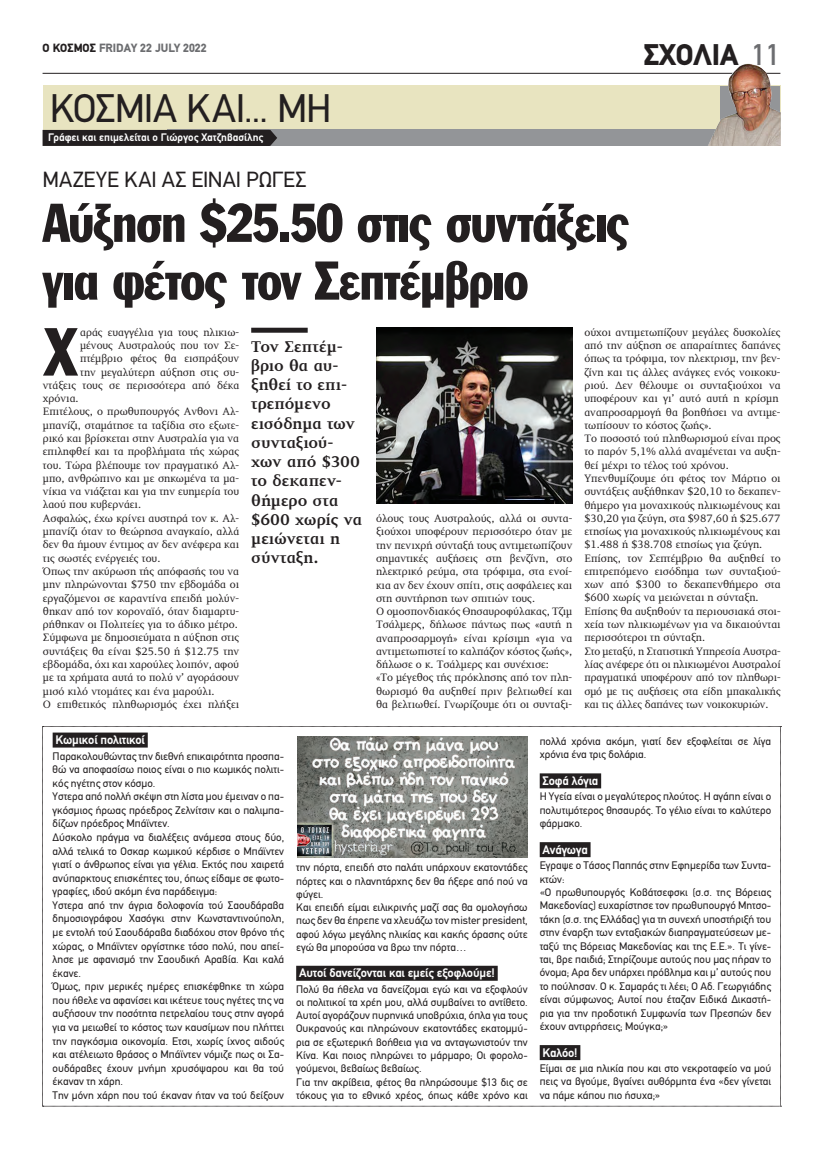
<style>
.page{position:relative;width:823px;height:1149px;background:#fff}
.page>*{position:absolute;margin:0;border:0;box-sizing:border-box;transform-origin:0 0}
.t1{font:66.6px "Franklin Gothic Greek Cond";color:#231f20}
.t2{font:53.5px/57.7px "Franklin Gothic Greek Cond";letter-spacing:-.02em;color:#231f20}
.t3{font:40px "PF Din Text";letter-spacing:-.02em;color:#231f20}
.t4{font:900 30px "PF Din Text";color:#231f20}
.t5{font:22px "PF Din Text";letter-spacing:.005em;color:#231f20}
.t6{font:700 16px/19.2px "PF Diplomat";letter-spacing:-.005em;color:#231f20}
.t7{font:700 12.5px "PF Din Text";letter-spacing:-.01em;color:#fff}
.t8{font:900 12px "PF Din Text";color:#6c6d70}
.t9{font:11px/13.6px "PF Din Text";color:#231f20}
.t10{font:11px/13.3px "PF Diplomat";color:#231f20}
.t11{font:700 11px "PF Din Text";letter-spacing:.005em;color:#fff}
.s1{color:#231f20}
.s2{font-weight:500;color:#6c6d70}
</style>
<div class="page">
<hr style="left:43px;top:73px;width:737px;height:1px;background:#231f20">
<svg style="left:42px;top:726px;width:739px;height:380px"></svg>
<div style="left:53px;top:732px;width:95px;height:15px;background:#231f20"></div>
<div style="left:296px;top:965px;width:201px;height:15px;background:#231f20"></div>
<div style="left:539px;top:773px;width:61px;height:15px;background:#231f20"></div>
<div style="left:539px;top:841px;width:51px;height:15px;background:#231f20"></div>
<div style="left:539px;top:1044px;width:41px;height:15px;background:#231f20"></div>
<div style="left:43px;top:86px;width:737px;height:60px;background:#e8e4c0"></div>
<div style="left:167px;top:130px;width:561px;height:16px;background:#939598"></div>
<svg style="left:269px;top:130px;width:8px;height:16px"></svg>
<div style="left:43px;top:130px;width:226px;height:16px;background:#231f20"></div>
<img style="left:674px;top:63px;width:106px;height:83px">
<div style="left:251px;top:327px;width:56px;height:5px;background:#231f20"></div>
<img style="left:297px;top:736px;width:230px;height:121px">
<img style="left:376px;top:327px;width:196px;height:176px">
<p class="t8" style="left:43px;top:40px;width:165px"><span class="s1">Ο ΚΟΣΜΟΣ</span> FRIDAY 22 JULY 2022</p>
<h3 class="t3" style="left:50px;top:85px;width:283px">ΚΟΣΜΙΑ ΚΑΙ... ΜΗ</h3>
<p class="t11" style="left:48px;top:131px;width:217px">Γράφει και επιμελείται ο Γιώργος Χατζηβασίλης</p>
<h3 class="t5" style="left:43px;top:167px;width:265px">ΜΑΖΕΥΕ ΚΑΙ ΑΣ ΕΙΝΑΙ ΡΩΓΕΣ</h3>
<h2 class="t2" style="left:43px;top:194px;width:588px">Αύξηση $25.50 στις συντάξεις για φέτος τον Σεπτέμβριο</h2>
<h3 class="t4" style="left:643px;top:37px;width:138px">ΣΧΟΛΙΑ <span class="s2">11</span></h3>
<h1 class="t1" style="left:43px;top:314px;width:35px">Χ</h1>
<p class="t10" style="left:80px;top:326px;width:160px">αράς ευαγγέλια για τους ηλικιω-</p>
<p class="t10" style="left:80px;top:339px;width:160px">μένους Αυστραλούς που τον Σε-</p>
<p class="t10" style="left:80px;top:352px;width:160px">πτέμβριο φέτος θα εισπράξουν</p>
<p class="t10" style="left:80px;top:365px;width:160px">την μεγαλύτερη αύξηση στις συ-</p>
<p class="t10" style="left:43px;top:379px;width:198px">ντάξεις τους σε περισσότερα από δέκα</p>
<p class="t10" style="left:43px;top:392px;width:37px">χρόνια.</p>
<p class="t10" style="left:43px;top:405px;width:198px">Επιτέλους, ο πρωθυπουργός Ανθονι Αλ-</p>
<p class="t10" style="left:43px;top:418px;width:198px">μπανίζι, σταμάτησε τα ταξίδια στο εξωτε-</p>
<p class="t10" style="left:43px;top:432px;width:198px">ρικό και βρίσκεται στην Αυστραλία για να</p>
<p class="t10" style="left:43px;top:445px;width:198px">επιληφθεί και τα προβλήματα τής χώρας</p>
<p class="t10" style="left:43px;top:458px;width:198px">του. Τώρα βλέπουμε τον πραγματικό Αλ-</p>
<p class="t10" style="left:43px;top:471px;width:198px">μπο, ανθρώπινο και με σηκωμένα τα μα-</p>
<p class="t10" style="left:43px;top:485px;width:198px">νίκια να νιάζεται και για την ευημερία του</p>
<p class="t10" style="left:43px;top:498px;width:100px">λαού που κυβερνάει.</p>
<p class="t10" style="left:43px;top:511px;width:198px">Ασφαλώς, έχω κρίνει αυστηρά τον κ. Αλ-</p>
<p class="t10" style="left:43px;top:525px;width:198px">μπανίζι όταν το θεώρησα αναγκαίο, αλλά</p>
<p class="t10" style="left:43px;top:538px;width:198px">δεν θα ήμουν έντιμος αν δεν ανέφερα και</p>
<p class="t10" style="left:43px;top:551px;width:119px">τις σωστές ενέργειές του.</p>
<p class="t10" style="left:43px;top:564px;width:198px">Όπως την ακύρωση τής απόφασής του να</p>
<p class="t10" style="left:43px;top:578px;width:198px">μην πληρώνονται $750 την εβδομάδα οι</p>
<p class="t10" style="left:43px;top:591px;width:198px">εργαζόμενοι σε καραντίνα επειδή μολύν-</p>
<p class="t10" style="left:43px;top:604px;width:198px">θηκαν από τον κοροναϊό, όταν διαμαρτυ-</p>
<p class="t10" style="left:43px;top:618px;width:196px">ρήθηκαν οι Πολιτείες για το άδικο μέτρο.</p>
<p class="t10" style="left:43px;top:631px;width:198px">Σύμφωνα με δημοσιεύματα η αύξηση στις</p>
<p class="t10" style="left:43px;top:644px;width:198px">συντάξεις θα είναι $25.50 ή $12.75 την</p>
<p class="t10" style="left:43px;top:657px;width:198px">εβδομάδα, όχι και χαρούλες λοιπόν, αφού</p>
<p class="t10" style="left:43px;top:671px;width:198px">με τα χρήματα αυτά το πολύ ν’ αγοράσουν</p>
<p class="t10" style="left:43px;top:684px;width:173px">μισό κιλό ντομάτες και ένα μαρούλι.</p>
<p class="t10" style="left:43px;top:697px;width:198px">Ο επιθετικός πληθωρισμός έχει πλήξει</p>
<h3 class="t6" style="left:251px;top:337px;width:112px">Tον Σεπτέμ&shy;βριο θα αυ&shy;ξηθεί το επι&shy;τρεπόμενο εισόδημα των συνταξιού&shy;χων από $300 το δεκαπεν&shy;θήμερο στα $600 χωρίς να μειώνεται η σύνταξη.</h3>
<p class="t10" style="left:376px;top:512px;width:198px">όλους τους Αυστραλούς, αλλά οι συντα&shy;ξιούχοι υποφέρουν περισσότερο όταν με την πενιχρή σύνταξή τους αντιμετωπίζουν σημαντικές αυξήσεις στη βενζίνη, στο ηλεκτρικό ρεύμα, στα τρόφιμα, στα ενοί&shy;κια αν δεν έχουν σπίτι, στις ασφάλειες και στη συντήρηση των σπιτιών τους.<br>Ο ομοσπονδιακός Θησαυροφύλακας, Τζιμ Τσάλμερς, δήλωσε πάντως πως «αυτή η αναπροσαρμογή» είναι κρίσιμη «για να αντιμετωπιστεί το καλπάζον κόστος ζωής», δήλωσε ο κ. Τσάλμερς και συνέχισε:<br>«Το μέγεθος τής πρόκλησης από τον πλη&shy;θωρισμό θα αυξηθεί πριν βελτιωθεί και θα βελτιωθεί. Γνωρίζουμε ότι οι συνταξι-</p>
<p class="t10" style="left:584px;top:326px;width:198px">ούχοι αντιμετωπίζουν μεγάλες δυσκολίες από την αύξηση σε απαραίτητες δαπάνες όπως τα τρόφιμα, τον ηλεκτρισμ, την βεν&shy;ζίνη και τις άλλες ανάγκες ενός νοικοκυ&shy;ριού. Δεν θέλουμε οι συνταξιούχοι να υποφέρουν και γι’ αυτό αυτή η κρίσμη αναπροσαρμογή θα βοηθήσει να αντιμε&shy;τωπίσουν το κόστος ζωής».<br>Το ποσοστό τού πληθωρισμού είναι προς το παρόν 5,1% αλλά αναμένεται να αυξη&shy;θεί μέχρι το τέλος τού χρόνου.<br>Υπενθυμίζουμε ότι φέτος τον Μάρτιο οι συντάξεις αυξήθηκαν $20,10 το δεκαπεν&shy;θήμερο για μοναχικούς ηλικιωμένους και $30,20 για ζεύγη, στα $987,60 ή $25.677 ετησίως για μοναχικούς ηλικιωμένους και $1.488 ή $38.708 ετησίως για ζεύγη.<br>Επίσης, τον Σεπτέμβριο θα αυξηθεί το επιτρεπόμενο εισόδημα των συνταξιού&shy;χων από $300 το δεκαπενθήμερο στα $600 χωρίς να μειώνεται η σύνταξη.<br>Επίσης θα αυξηθούν τα περιουσιακά στοι&shy;χεία των ηλικιωμένων για να δικαιούνται περισσότεροι τη σύνταξη.<br>Στο μεταξύ, η Στατιστική Υπηρεσία Αυστρα&shy;λίας ανέφερε ότι οι ηλικιωμένοι Αυστραλοί πραγματικά υποφέρουν από τον πληθωρι&shy;σμό με τις αυξήσεις στα είδη μπακαλικής και τις άλλες δαπάνες των νοικοκυριών.</p>
<p class="t7" style="left:55px;top:732px;width:91px">Κωμικοί πολιτικοί</p>
<p class="t9" style="left:53px;top:749px;width:233px">Παρακολουθώντας την διεθνή επικαιρότητα προσπα&shy;θώ να αποφασίσω ποιος είναι ο πιο κωμικός πολιτι&shy;κός ηγέτης στον κόσμο.<br>Υστερα από πολλή σκέψη στη λίστα μου έμειναν ο πα&shy;γκόσμιος ήρωας πρόεδρος Ζελνίτσιν και ο παλιμπα&shy;δίζων πρόεδρος Μπάϊντεν.<br>Δύσκολο πράγμα να διαλέξεις ανάμεσα στους δύο, αλλά τελικά το Οσκαρ κωμικού κέρδισε ο Μπάϊντεν γιατί ο άνθρωπος είναι για γέλια. Εκτός που χαιρετά ανύπαρκτους επισκέπτες του, όπως είδαμε σε φωτο&shy;γραφίες, ιδού ακόμη ένα παράδειγμα:<br>Υστερα από την άγρια δολοφονία τού Σαουδάραβα δημοσιογράφου Χασόγκι στην Κωνσταντινούπολη, με εντολή τού Σαουδάραβα διαδόχου στον θρόνο τής χώρας, ο Μπάϊντεν οργίστηκε τόσο πολύ, που απεί&shy;λησε με αφανισμό την Σαουδική Αραβία. Και καλά έκανε.<br>Όμως, πριν μερικές ημέρες επισκέφθηκε τη χώρα που ήθελε να αφανίσει και ικέτευε τους ηγέτες της να αυξήσουν την ποσότητα πετρελαίου τους στην αγορά για να μειωθεί το κόστος των καυσίμων που πλήττει την παγκόσμια οικονομία. Ετσι, χωρίς ίχνος αιδούς και ατέλειωτο θράσος ο Μπάϊντεν νόμιζε πως οι Σα&shy;ουδάραβες έχουν μνήμη χρυσόψαρου και θα τού έκαναν τη χάρη.<br>Την μόνη χάρη που τού έκαναν ήταν να τού δείξουν</p>
<p class="t9" style="left:296px;top:860px;width:233px;line-height:13.3px">την πόρτα, επειδή στο παλάτι υπάρχουν εκατοντάδες πόρτες και ο πλανητάρχης δεν θα ήξερε από πού να φύγει.<br>Και επειδή είμαι ειλικρινής μαζί σας θα ομολογήσω πως δεν θα έπρεπε να χλευάζω τον mister president, αφού λόγω μεγάλης ηλικίας και κακής όρασης ούτε εγώ θα μπορούσα να βρω την πόρτα…</p>
<p class="t7" style="left:299px;top:965px;width:197px">Αυτοί δανείζονται και εμείς εξοφλούμε!</p>
<p class="t9" style="left:296px;top:981px;width:233px;line-height:13.3px">Πολύ θα ήθελα να δανείζομαι εγώ και να εξοφλούν οι πολιτικοί τα χρέη μου, αλλά συμβαίνει το αντίθετο.<br>Αυτοί αγοράζουν πυρηνικά υποβρύχια, όπλα για τους Ουκρανούς και πληρώνουν εκατοντάδες εκατομμύ&shy;ρια σε εξωτερική βοήθεια για να ανταγωνιστούν την Κίνα. Και ποιος πληρώνει το μάρμαρο; Οι φορολο&shy;γούμενοι, βεβαίως βεβαίως.<br>Για την ακρίβεια, φέτος θα πληρώσουμε $13 δις σε τόκους για το εθνικό χρέος, όπως κάθε χρόνο και</p>
<p class="t9" style="left:539px;top:734px;width:233px">πολλά χρόνια ακόμη, γιατί δεν εξοφλείται σε λίγα χρόνια ένα τρις δολάρια.</p>
<p class="t7" style="left:542px;top:773px;width:57px">Σοφά λόγια</p>
<p class="t9" style="left:539px;top:789px;width:233px;text-align:justify">Η Υγεία είναι ο μεγαλύτερος πλούτος. Η αγάπη είναι ο πολυτιμότερος θησαυρός. Το γέλιο είναι το καλύτερο φάρμακο.</p>
<p class="t7" style="left:542px;top:841px;width:47px">Ανάγωγα</p>
<p class="t9" style="left:539px;top:858px;width:233px">Εγραψε ο Τάσος Παππάς στην Εφημερίδα των Συντα&shy;κτών:<br>«Ο πρωθυπουργός Κοβάτσεφσκι (σ.σ. της Βόρειας Μακεδονίας) ευχαρίστησε τον πρωθυπουργό Μητσο&shy;τάκη (σ.σ. της Ελλάδας) για τη συνεχή υποστήριξή του στην έναρξη των ενταξιακών διαπραγματεύσεων με&shy;ταξύ της Βόρειας Μακεδονίας και της Ε.Ε.». Τι γίνε&shy;ται, βρε παιδιά; Στηρίζουμε αυτούς που μας πήραν το όνομα; Αρα δεν υπάρχει πρόβλημα και μ’ αυτούς που το πούλησαν. Ο κ. Σαμαράς τι λέει; Ο Αδ. Γεωργιάδης είναι σύμφωνος; Αυτοί που έταζαν Ειδικά Δικαστή&shy;ρια για την προδοτική Συμφωνία των Πρεσπών δεν έχουν αντιρρήσεις; Μούγκα;»</p>
<p class="t7" style="left:542px;top:1044px;width:36px">Καλόο!</p>
<p class="t9" style="left:539px;top:1061px;width:233px;text-align:justify">Είμαι σε μια ηλικία που και στο νεκροταφείο να μού πεις να βγούμε, βγαίνει αυθόρμητα ένα «δεν γίνεται να πάμε κάπου πιο ήσυχα;»</p>
</div>
